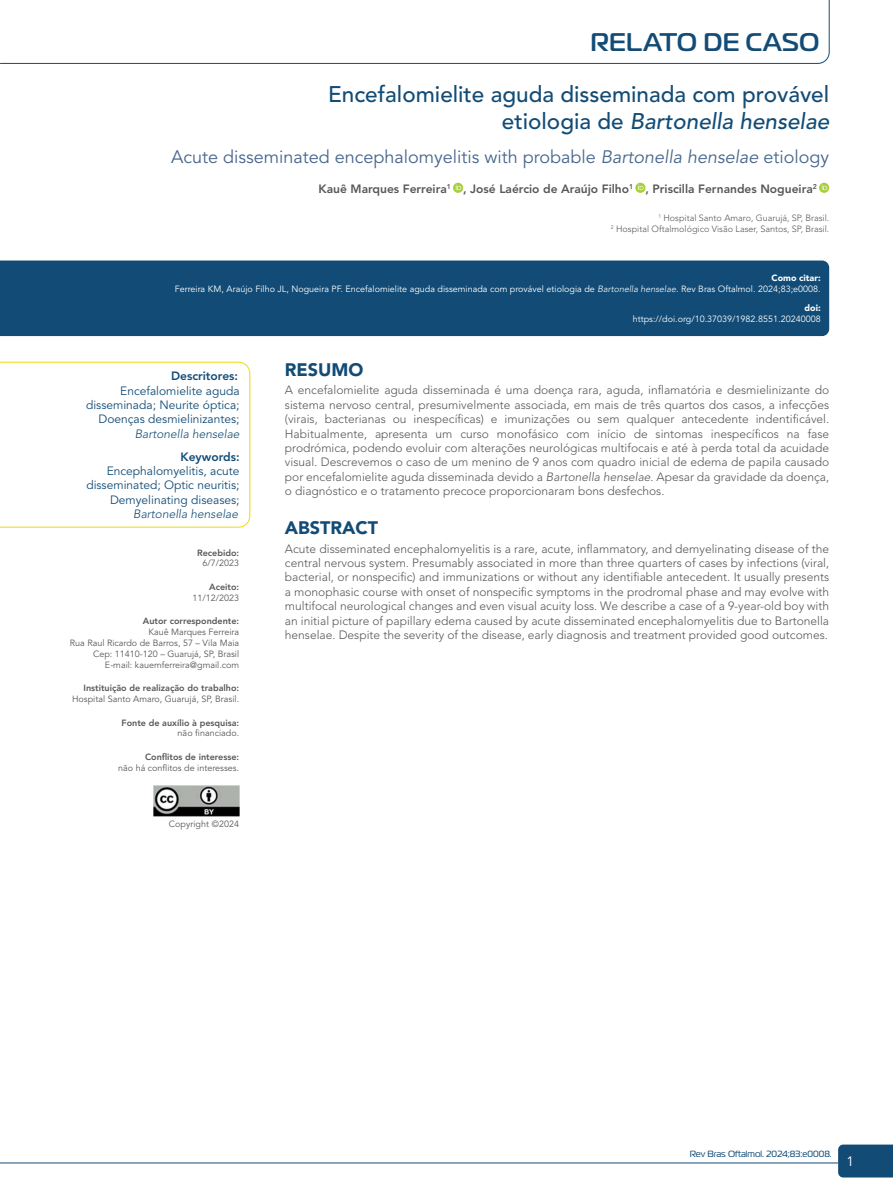
<style>
.page{position:relative;width:893px;height:1191px;background:#fff}
.page>*{position:absolute;margin:0;border:0;box-sizing:border-box;transform-origin:0 0}
.t1{font:500 25.5px "Magistral";letter-spacing:.01em;color:#124c76}
.t2{font:500 22.5px/27px "Avenir LT Std";color:#124c76;text-align:right}
.t3{font:18px "Avenir LT Std";color:#47668d}
.t4{font:900 18px "Avenir LT Std";color:#124c76}
.t5{font:13.5px "Avenir LT Std";color:#fff}
.t6{font:300 12px/14.4px "Avenir LT Std";color:#575756;text-align:justify}
.t7{font:12px/14.4px "Avenir LT Std";color:#124c76;text-align:right}
.t8{font:800 12px "Avenir LT Std";color:#575756}
.t9{font:italic 300 12px "Avenir LT Std";color:#124c76}
.t10{font:800 12px "Avenir LT Std";color:#124c76}
.t11{font:9px/10.8px "Avenir LT Std";color:#575756;text-align:right}
.t12{font:9px/10.8px "Avenir LT Std";color:#fff;text-align:right}
.t13{font:800 9px "Avenir LT Std";color:#575756}
.t14{font:300 9px/10.8px "Avenir LT Std";color:#575756;text-align:right}
.t15{font:9px "Magistral";color:#124c76}
.t16{font:900 9px "Avenir LT Std";color:#fff}
.s1{font-style:italic}
.s2{font-weight:900}
.s3{font-weight:300;font-style:italic}
</style>
<div class="page">
<div style="left:838px;top:1144px;width:55px;height:33px;background:#124c76"></div>
<hr style="left:0;top:1162px;width:838px;height:1px;background:#124c76">
<svg style="left:1px;top:0;width:829px;height:64px"></svg>
<svg style="left:0;top:362px;width:250px;height:165px"></svg>
<div style="left:0;top:260px;width:829px;height:76px;background:#124c76"></div>
<svg style="left:453px;top:183px;width:10px;height:10px"></svg>
<svg style="left:456px;top:185px;width:5px;height:5px"></svg>
<svg style="left:635px;top:183px;width:10px;height:10px"></svg>
<svg style="left:638px;top:185px;width:6px;height:5px"></svg>
<svg style="left:819px;top:183px;width:10px;height:10px"></svg>
<svg style="left:822px;top:185px;width:5px;height:5px"></svg>
<img style="left:153px;top:785px;width:86px;height:31px">
<h1 class="t1" style="left:590px;top:27px;width:231px">RELATO DE CASO</h1>
<h2 class="t2" style="left:328px;top:81px;width:502px">Encefalomielite aguda disseminada com provável etiologia de <span class="s1">Bartonella henselae</span></h2>
<h3 class="t3" style="left:171px;top:147px;width:659px">Acute disseminated encephalomyelitis with probable <span class="s1">Bartonella henselae</span> etiology</h3>
<p class="t8" style="left:319px;top:182px;width:500px">Kauê Marques Ferreira<sup>1</sup> , José Laércio de Araújo Filho<sup>1</sup> , Priscilla Fernandes Nogueira<sup>2</sup></p>
<p class="t14" style="left:611px;top:212px;width:220px"><sup>1</sup> Hospital Santo Amaro, Guarujá, SP, Brasil.<br><sup>2</sup> Hospital Oftalmológico Visão Laser, Santos, SP, Brasil.</p>
<p class="t12" style="left:175px;top:273px;width:647px"><span class="s2">Como citar:<br></span>Ferreira KM, Araújo Filho JL, Nogueira PF. Encefalomielite aguda disseminada com provável etiologia de <span class="s3">Bartonella henselae</span>. Rev Bras Oftalmol. 2024;83;e0008.</p>
<p class="t16" style="left:804px;top:303px;width:18px">doi:</p>
<p class="t12" style="left:633px;top:314px;width:189px">https://doi.org/10.37039/1982.8551.20240008</p>
<p class="t10" style="left:171px;top:369px;width:69px">Descritores:</p>
<p class="t7" style="left:86px;top:383px;width:155px">Encefalomielite aguda disseminada; Neurite óptica;<br>Doenças desmielinizantes;</p>
<p class="t9" style="left:135px;top:426px;width:106px">Bartonella henselae</p>
<p class="t10" style="left:181px;top:449px;width:61px">Keywords:</p>
<p class="t7" style="left:86px;top:464px;width:155px">Encephalomyelitis, acute disseminated; Optic neuritis;<br>Demyelinating diseases;</p>
<p class="t9" style="left:133px;top:507px;width:106px">Bartonella henselae</p>
<p class="t13" style="left:197px;top:547px;width:44px">Recebido:</p>
<p class="t11" style="left:202px;top:558px;width:38px">6/7/2023</p>
<p class="t13" style="left:209px;top:581px;width:31px">Aceito:</p>
<p class="t11" style="left:192px;top:592px;width:48px">11/12/2023</p>
<p class="t13" style="left:143px;top:616px;width:98px">Autor correspondente:</p>
<p class="t11" style="left:70px;top:627px;width:171px">Kauê Marques Ferreira<br>Rua Raul Ricardo de Barros, 57 – Vila Maia Cep: 11410-120 – Guarujá, SP, Brasil E-mail: kauemferreira@gmail.com</p>
<p class="t13" style="left:84px;top:682px;width:157px">Instituição de realização do trabalho:</p>
<p class="t11" style="left:72px;top:693px;width:169px">Hospital Santo Amaro, Guarujá, SP, Brasil.</p>
<p class="t13" style="left:122px;top:717px;width:119px">Fonte de auxílio à pesquisa:</p>
<p class="t11" style="left:178px;top:728px;width:63px">não financiado.</p>
<p class="t13" style="left:145px;top:751px;width:96px">Conflitos de interesse:</p>
<p class="t11" style="left:118px;top:762px;width:123px">não há conflitos de interesses.</p>
<p class="t11" style="left:169px;top:818px;width:72px">Copyright ©2024</p>
<h3 class="t4" style="left:285px;top:359px;width:80px">RESUMO</h3>
<p class="t6" style="left:285px;top:383px;width:546px">A encefalomielite aguda disseminada é uma doença rara, aguda, inflamatória e desmielinizante do sistema nervoso central, presumivelmente associada, em mais de três quartos dos casos, a infecções (virais, bacterianas ou inespecíficas) e imunizações ou sem qualquer antecedente indentificável.<br>Habitualmente, apresenta um curso monofásico com início de sintomas inespecíficos na fase prodrómica, podendo evoluir com alterações neurológicas multifocais e até à perda total da acuidade visual. Descrevemos o caso de um menino de 9 anos com quadro inicial de edema de papila causado por encefalomielite aguda disseminada devido a <span class="s1">Bartonella henselae</span>. Apesar da gravidade da doença, o diagnóstico e o tratamento precoce proporcionaram bons desfechos.</p>
<h3 class="t4" style="left:285px;top:517px;width:95px">ABSTRACT</h3>
<p class="t6" style="left:285px;top:541px;width:546px">Acute disseminated encephalomyelitis is a rare, acute, inflammatory, and demyelinating disease of the central nervous system. Presumably associated in more than three quarters of cases by infections (viral, bacterial, or nonspecific) and immunizations or without any identifiable antecedent. It usually presents a monophasic course with onset of nonspecific symptoms in the prodromal phase and may evolve with multifocal neurological changes and even visual acuity loss. We describe a case of a 9-year-old boy with an initial picture of papillary edema caused by acute disseminated encephalomyelitis due to Bartonella henselae. Despite the severity of the disease, early diagnosis and treatment provided good outcomes.</p>
<p class="t15" style="left:690px;top:1147px;width:144px">Rev Bras Oftalmol. 2024;83:e0008.</p>
<p class="t5" style="left:847px;top:1153px;width:9px">1</p>
</div>
